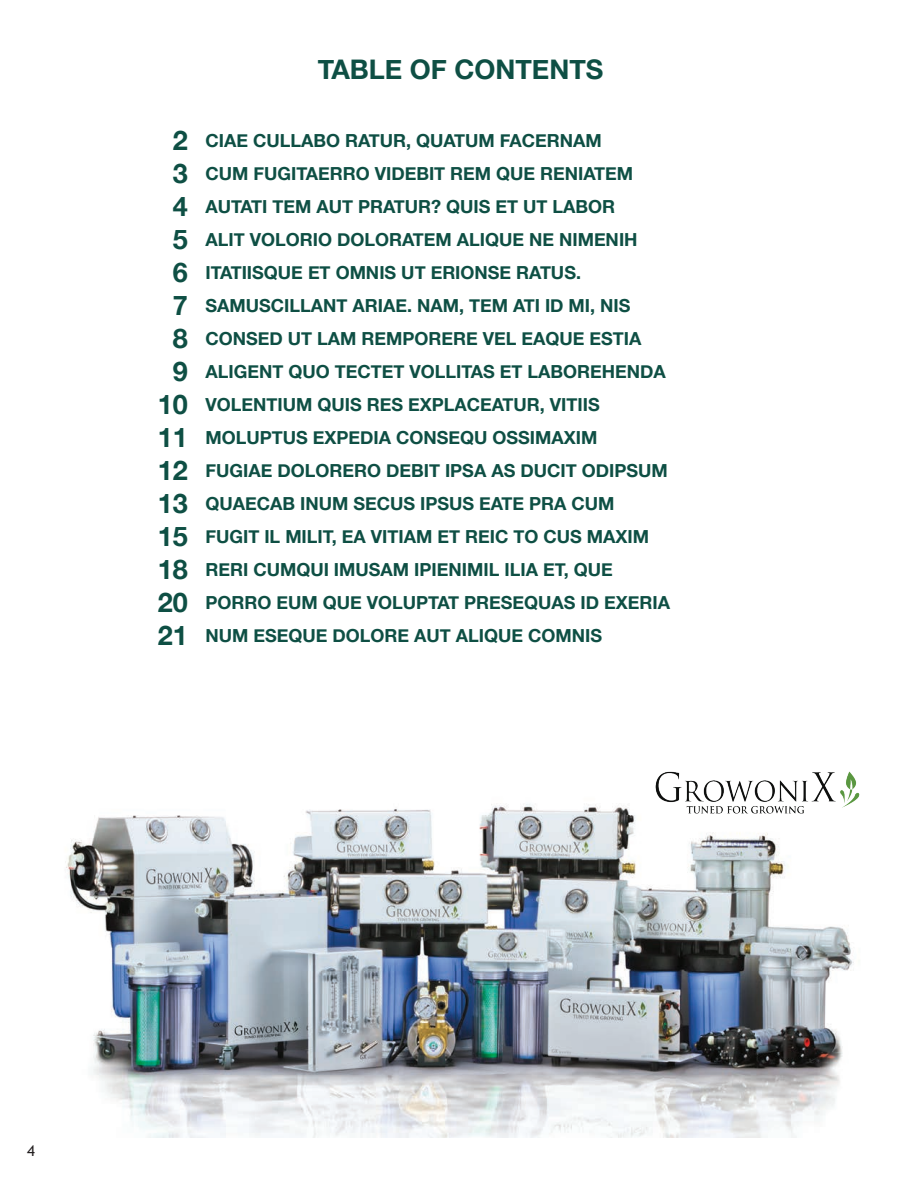
<style>
.page{position:relative;width:918px;height:1188px;background:#fff}
.page>*{position:absolute;margin:0;border:0;box-sizing:border-box;transform-origin:0 0}
.t1{font:700 27px/33px "Helvetica Neue";color:#0e4f44;text-align:center}
.t2{font:700 18px/33px "Helvetica Neue";color:#0e4f44}
.t3{font:15px "Trebuchet MS";color:#231f20}
</style>
<div class="page">
<img style="left:65px;top:804px;width:789px;height:334px">
<img style="left:652px;top:771px;width:208px;height:48px">
<h1 class="t1" style="left:318px;top:54px;width:287px">TABLE OF CONTENTS</h1>
<h1 class="t1" style="left:158px;top:125px;width:32px">2<br>3<br>4<br>5<br>6<br>7<br>8<br>9<br>10<br>11<br>12<br>13<br>15<br>18<br>20<br>21</h1>
<p class="t2" style="left:205px;top:125px;width:466px">CIAE CULLABO RATUR, QUATUM FACERNAM<br>CUM FUGITAERRO VIDEBIT REM QUE RENIATEM AUTATI TEM AUT PRATUR? QUIS ET UT LABOR<br>ALIT VOLORIO DOLORATEM ALIQUE NE NIMENIH ITATIISQUE ET OMNIS UT ERIONSE RATUS.<br>SAMUSCILLANT ARIAE. NAM, TEM ATI ID MI, NIS CONSED UT LAM REMPORERE VEL EAQUE ESTIA ALIGENT QUO TECTET VOLLITAS ET LABOREHENDA VOLENTIUM QUIS RES EXPLACEATUR, VITIIS MOLUPTUS EXPEDIA CONSEQU OSSIMAXIM<br>FUGIAE DOLORERO DEBIT IPSA AS DUCIT ODIPSUM QUAECAB INUM SECUS IPSUS EATE PRA CUM FUGIT IL MILIT, EA VITIAM ET REIC TO CUS MAXIM RERI CUMQUI IMUSAM IPIENIMIL ILIA ET, QUE PORRO EUM QUE VOLUPTAT PRESEQUAS ID EXERIA NUM ESEQUE DOLORE AUT ALIQUE COMNIS</p>
<p class="t3" style="left:27px;top:1142px;width:9px">4</p>
</div>
